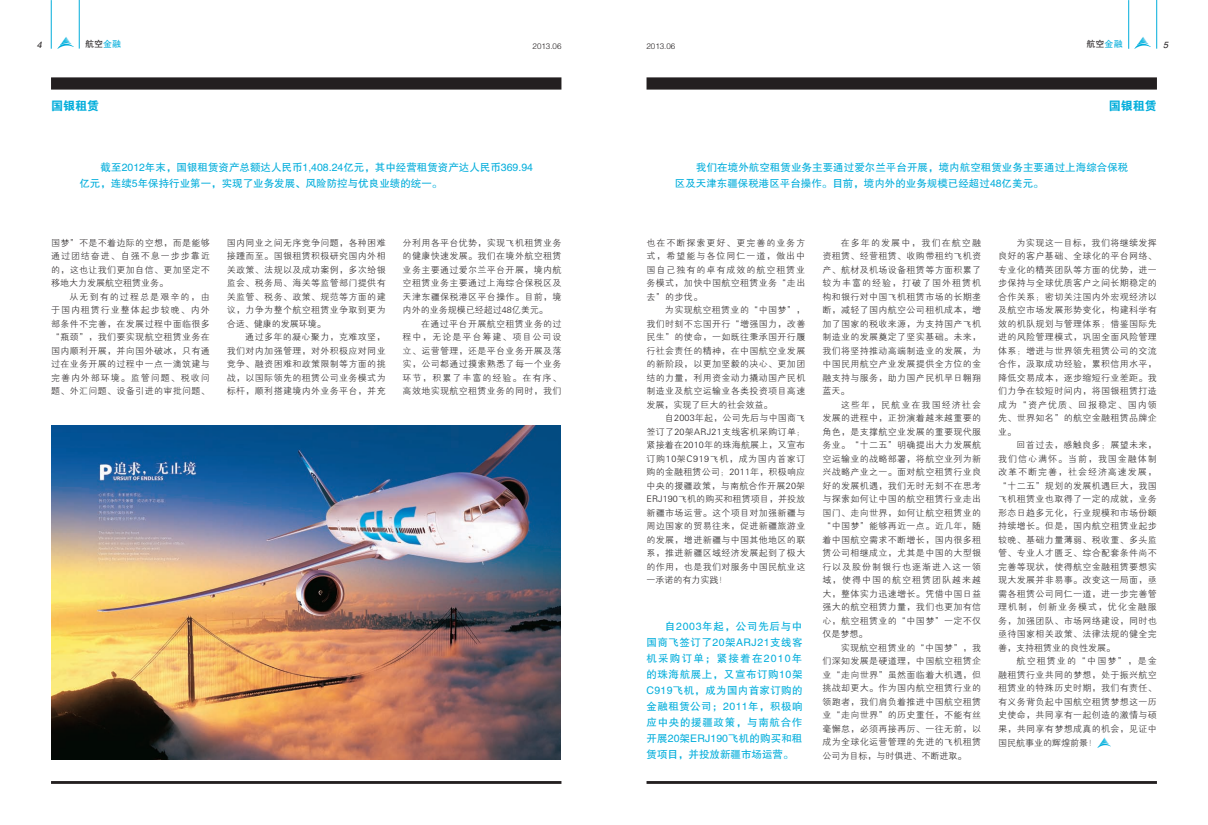
<style>
.page{position:relative;width:1208px;height:825px;background:#fff}
.page>*{position:absolute;margin:0;border:0;box-sizing:border-box;transform-origin:0 0}
.t1{font:12px "FZDHTJW GB1 0";color:#00addb}
.t2{font:10.5px/16px "FZHTJW GB1 0";color:#00addb}
.t3{font:9px/13.5px "FZXH1 K GBK1 0";letter-spacing:.04em;color:#231f20;text-align:justify}
.t4{font:9px "FZHTJW GB1 0";color:#231f20}
.t5{font:8px "FZZDXJW GB1 0";color:#231f20}
.s1{color:#00addb}
</style>
<div class="page">
<hr style="left:51px;top:0;width:1px;height:49px;background:#00addb">
<hr style="left:79px;top:0;width:1px;height:49px;background:#00addb">
<img style="left:57px;top:37px;width:16px;height:12px">
<hr style="left:51px;top:781px;width:510px;height:3px;background:#231f20">
<hr style="left:646px;top:781px;width:511px;height:3px;background:#231f20">
<hr style="left:1128px;top:0;width:1px;height:49px;background:#00addb">
<hr style="left:1156px;top:0;width:1px;height:49px;background:#00addb">
<img style="left:1134px;top:37px;width:16px;height:12px">
<div style="left:51px;top:77px;width:510px;height:13px;background:#231f20"></div>
<img style="left:51px;top:425px;width:509px;height:334px">
<div style="left:646px;top:77px;width:511px;height:13px;background:#231f20"></div>
<svg style="left:1097px;top:738px;width:13px;height:10px"></svg>
<p class="t4" style="left:85px;top:39px;width:37px">航空<span class="s1">金融</span></p>
<p class="t5" style="left:532px;top:42px;width:30px">2013.06</p>
<p class="t5" style="left:646px;top:42px;width:30px">2013.06</p>
<p class="t4" style="left:1086px;top:39px;width:37px">航空<span class="s1">金融</span></p>
<h1 class="t1" style="left:51px;top:99px;width:50px">国银租赁</h1>
<h1 class="t1" style="left:1109px;top:99px;width:49px">国银租赁</h1>
<p class="t2" style="left:79px;top:159px;width:455px;text-indent:21px">截至2012年末，国银租赁资产总额达人民币1,408.24亿元，其中经营租赁资产达人民币369.94亿元，连续5年保持行业第一，实现了业务发展、风险防控与优良业绩的统一。</p>
<p class="t2" style="left:675px;top:159px;width:455px;text-indent:21px">我们在境外航空租赁业务主要通过爱尔兰平台开展，境内航空租赁业务主要通过上海综合保税区及天津东疆保税港区平台操作。目前，境内外的业务规模已经超过48亿美元。</p>
<p class="t3" style="left:51px;top:236px;width:160px">国梦”不是不着边际的空想，而是能够通过团结奋进、自强不息一步步靠近的，这也让我们更加自信、更加坚定不移地大力发展航空租赁业务。</p>
<p class="t3" style="left:51px;top:290px;width:160px;text-indent:18px">从无到有的过程总是艰辛的，由于国内租赁行业整体起步较晚、内外部条件不完善，在发展过程中面临很多“瓶颈”，我们要实现航空租赁业务在国内顺利开展，并向国外破冰，只有通过在业务开展的过程中一点一滴筑建与完善内外部环境。监管问题、税收问题、外汇问题、设备引进的审批问题、</p>
<p class="t3" style="left:227px;top:236px;width:160px">国内同业之间无序竞争问题，各种困难接踵而至。国银租赁积极研究国内外相关政策、法规以及成功案例，多次给银监会、税务局、海关等监管部门提供有关监管、税务、政策、规范等方面的建议，力争为整个航空租赁业争取到更为合适、健康的发展环境。</p>
<p class="t3" style="left:227px;top:331px;width:160px;text-indent:18px">通过多年的凝心聚力，克难攻坚，我们对内加强管理，对外积极应对同业竞争、融资困难和政策限制等方面的挑战，以国际领先的租赁公司业务模式为标杆，顺利搭建境内外业务平台，并充</p>
<p class="t3" style="left:403px;top:236px;width:160px">分利用各平台优势，实现飞机租赁业务的健康快速发展。我们在境外航空租赁业务主要通过爱尔兰平台开展，境内航空租赁业务主要通过上海综合保税区及天津东疆保税港区平台操作。目前，境内外的业务规模已经超过48亿美元。</p>
<p class="t3" style="left:403px;top:317px;width:160px;text-indent:18px">在通过平台开展航空租赁业务的过程中，无论是平台筹建、项目公司设立、运营管理，还是平台业务开展及落实，公司都通过摸索熟悉了每一个业务环节，积累了丰富的经验。在有序、高效地实现航空租赁业务的同时，我们</p>
<p class="t3" style="left:646px;top:236px;width:160px">也在不断探索更好、更完善的业务方式，希望能与各位同仁一道，做出中国自己独有的卓有成效的航空租赁业务模式，加快中国航空租赁业务“走出去”的步伐。</p>
<p class="t3" style="left:646px;top:304px;width:160px;text-indent:18px">为实现航空租赁业的“中国梦”，我们时刻不忘国开行“增强国力，改善民生”的使命，一如既往秉承国开行履行社会责任的精神，在中国航空业发展的新阶段，以更加坚毅的决心、更加团结的力量，利用资金动力撬动国产民机制造业及航空运输业各类投资项目高速发展，实现了巨大的社会效益。</p>
<p class="t3" style="left:646px;top:412px;width:160px;text-indent:18px">自2003年起，公司先后与中国商飞签订了20架ARJ21支线客机采购订单；紧接着在2010年的珠海航展上，又宣布订购10架C919飞机，成为国内首家订购的金融租赁公司；2011年，积极响应中央的援疆政策，与南航合作开展20架ERJ190飞机的购买和租赁项目，并投放新疆市场运营。这个项目对加强新疆与周边国家的贸易往来，促进新疆旅游业的发展，增进新疆与中国其他地区的联系，推进新疆区域经济发展起到了极大的作用，也是我们对服务中国民航业这一承诺的有力实践！</p>
<p class="t2" style="left:646px;top:619px;width:157px;text-align:justify;text-indent:18px">自2003年起，公司先后与中国商飞签订了20架ARJ21支线客机采购订单；紧接着在2010年的珠海航展上，又宣布订购10架C919飞机，成为国内首家订购的金融租赁公司；2011年，积极响应中央的援疆政策，与南航合作开展20架ERJ190飞机的购买和租赁项目，并投放新疆市场运营。</p>
<p class="t3" style="left:822px;top:236px;width:160px;text-indent:18px">在多年的发展中，我们在航空融资租赁、经营租赁、收购带租约飞机资产、航材及机场设备租赁等方面积累了较为丰富的经验，打破了国外租赁机构和银行对中国飞机租赁市场的长期垄断，减轻了国内航空公司租机成本，增加了国家的税收来源，为支持国产飞机制造业的发展奠定了坚实基础。未来，我们将坚持推动高端制造业的发展，为中国民用航空产业发展提供全方位的金融支持与服务，助力国产民机早日翱翔蓝天。</p>
<p class="t3" style="left:822px;top:398px;width:160px;text-indent:18px">这些年，民航业在我国经济社会发展的进程中，正扮演着越来越重要的角色，是支撑航空业发展的重要现代服务业。“十二五”明确提出大力发展航空运输业的战略部署，将航空业列为新兴战略产业之一。面对航空租赁行业良好的发展机遇，我们无时无刻不在思考与探索如何让中国的航空租赁行业走出国门、走向世界，如何让航空租赁业的“中国梦”能够再近一点。近几年，随着中国航空需求不断增长，国内很多租赁公司相继成立，尤其是中国的大型银行以及股份制银行也逐渐进入这一领域，使得中国的航空租赁团队越来越大，整体实力迅速增长。凭借中国日益强大的航空租赁力量，我们也更加有信心，航空租赁业的“中国梦”一定不仅仅是梦想。</p>
<p class="t3" style="left:822px;top:641px;width:160px;text-indent:18px">实现航空租赁业的“中国梦”，我们深知发展是硬道理，中国航空租赁企业“走向世界”虽然面临着大机遇，但挑战却更大。作为国内航空租赁行业的领跑者，我们肩负着推进中国航空租赁业“走向世界”的历史重任，不能有丝毫懈怠，必须再接再厉、一往无前，以成为全球化运营管理的先进的飞机租赁公司为目标，与时俱进、不断进取。</p>
<p class="t3" style="left:998px;top:236px;width:160px;text-indent:18px">为实现这一目标，我们将继续发挥良好的客户基础、全球化的平台网络、专业化的精英团队等方面的优势，进一步保持与全球优质客户之间长期稳定的合作关系；密切关注国内外宏观经济以及航空市场发展形势变化，构建科学有效的机队规划与管理体系；借鉴国际先进的风险管理模式，巩固全面风险管理体系；增进与世界领先租赁公司的交流合作，汲取成功经验，累积信用水平，降低交易成本，逐步缩短行业差距。我们力争在较短时间内，将国银租赁打造成为“资产优质、回报稳定、国内领先、世界知名”的航空金融租赁品牌企业。</p>
<p class="t3" style="left:998px;top:439px;width:160px;text-indent:18px">回首过去，感触良多；展望未来，我们信心满怀。当前，我国金融体制改革不断完善，社会经济高速发展，“十二五”规划的发展机遇巨大，我国飞机租赁业也取得了一定的成就，业务形态日趋多元化，行业规模和市场份额持续增长。但是，国内航空租赁业起步较晚、基础力量薄弱、税收重、多头监管、专业人才匮乏、综合配套条件尚不完善等现状，使得航空金融租赁要想实现大发展并非易事。改变这一局面，亟需各租赁公司同仁一道，进一步完善管理机制，创新业务模式，优化金融服务，加强团队、市场网络建设，同时也亟待国家相关政策、法律法规的健全完善，支持租赁业的良性发展。</p>
<p class="t3" style="left:998px;top:655px;width:160px;text-indent:18px">航空租赁业的“中国梦”，是金融租赁行业共同的梦想，处于振兴航空租赁业的特殊历史时期，我们有责任、有义务背负起中国航空租赁梦想这一历史使命，共同享有一起创造的激情与硕果，共同享有梦想成真的机会，见证中国民航事业的辉煌前景！</p>
</div>
